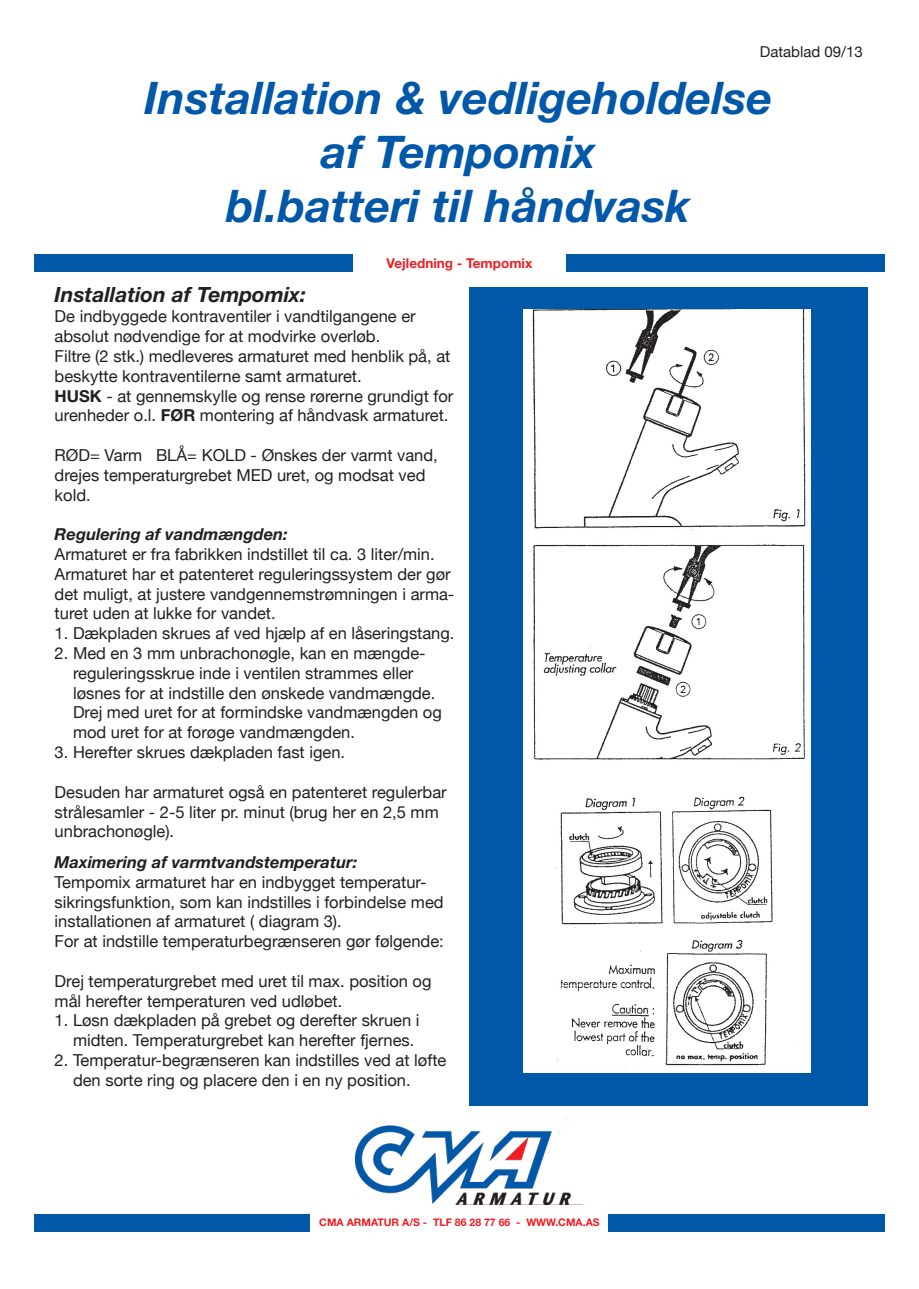
<style>
.page{position:relative;width:919px;height:1289px;background:#fff}
.page>*{position:absolute;margin:0;border:0;box-sizing:border-box;transform-origin:0 0}
.t1{font:italic 700 45px "Helvetica Neue";color:#0157a8}
.t2{font:italic 700 21px "Helvetica Neue";color:#231f20}
.t3{font:16.5px/19.8px "Helvetica Neue";color:#231f20}
.t4{font:italic 700 16.5px "Helvetica Neue";color:#231f20}
.t5{font:15px "Helvetica Neue";color:#231f20}
.t6{font:700 13.5px "Helvetica Neue";color:#ee1d23}
.t7{font:700 10.5px "Helvetica Neue";color:#ee1d23}
.s1{font-weight:700}
</style>
<div class="page">
<div style="left:34px;top:254px;width:850px;height:17px;background:#0157a8"></div>
<div style="left:353px;top:252px;width:213px;height:21px;background:#fff"></div>
<div style="left:34px;top:1213px;width:850px;height:17px;background:#0157a8"></div>
<div style="left:310px;top:1211px;width:298px;height:21px;background:#fff"></div>
<img style="left:355px;top:1118px;width:217px;height:86px">
<div style="left:469px;top:288px;width:398px;height:818px;background:#0157a8"></div>
<img style="left:523px;top:310px;width:287px;height:761px">
<p class="t5" style="left:759px;top:42px;width:104px">Datablad 09/13</p>
<p class="t1" style="left:144px;top:70px;width:629px">Installation &amp; vedligeholdelse</p>
<p class="t1" style="left:321px;top:124px;width:276px">af Tempomix</p>
<p class="t1" style="left:226px;top:178px;width:466px">bl.batteri til håndvask</p>
<p class="t6" style="left:386px;top:255px;width:147px">Vejledning - Tempomix</p>
<p class="t2" style="left:55px;top:282px;width:253px">Installation af Tempomix:</p>
<p class="t3" style="left:55px;top:306px;width:362px">De indbyggede kontraventiler i vandtilgangene er absolut nødvendige for at modvirke overløb.</p>
<p class="t3" style="left:55px;top:346px;width:397px">Filtre (2 stk.) medleveres armaturet med henblik på, at beskytte kontraventilerne samt armaturet.</p>
<p class="t3" style="left:55px;top:385px;width:400px"><span class="s1">HUSK</span> - at gennemskylle og rense rørerne grundigt for urenheder o.l. <span class="s1">FØR</span> montering af håndvask armaturet.</p>
<p class="t3" style="left:55px;top:445px;width:384px">RØD= Varm BLÅ= KOLD - Ønskes der varmt vand, drejes temperaturgrebet MED uret, og modsat ved kold.</p>
<p class="t4" style="left:55px;top:524px;width:235px">Regulering af vandmængden:</p>
<p class="t3" style="left:55px;top:544px;width:401px">Armaturet er fra fabrikken indstillet til ca. 3 liter/min.<br>Armaturet har et patenteret reguleringssystem der gør det muligt, at justere vandgennemstrømningen i arma&shy;turet uden at lukke for vandet.</p>
<p class="t3" style="left:55px;top:623px;width:401px">1. Dækpladen skrues af ved hjælp af en låseringstang.</p>
<p class="t3" style="left:73px;top:643px;width:370px;text-indent:-18px">2. Med en 3 mm unbrachonøgle, kan en mængde&shy;reguleringsskrue inde i ventilen strammes eller løsnes for at indstille den ønskede vandmængde.<br>Drej med uret for at formindske vandmængden og mod uret for at forøge vandmængden.</p>
<p class="t3" style="left:55px;top:742px;width:292px">3. Herefter skrues dækpladen fast igen.</p>
<p class="t3" style="left:55px;top:781px;width:393px">Desuden har armaturet også en patenteret regulerbar strålesamler - 2-5 liter pr. minut (brug her en 2,5 mm unbrachonøgle).</p>
<p class="t4" style="left:55px;top:851px;width:304px">Maximering af varmtvandstemperatur:</p>
<p class="t3" style="left:55px;top:871px;width:390px">Tempomix armaturet har en indbygget temperatur&shy;sikringsfunktion, som kan indstilles i forbindelse med installationen af armaturet ( diagram 3).</p>
<p class="t3" style="left:55px;top:931px;width:391px">For at indstille temperaturbegrænseren gør følgende:</p>
<p class="t3" style="left:55px;top:970px;width:378px">Drej temperaturgrebet med uret til max. position og mål herefter temperaturen ved udløbet.</p>
<p class="t3" style="left:73px;top:1010px;width:348px;text-indent:-18px">1. Løsn dækpladen på grebet og derefter skruen i midten. Temperaturgrebet kan herefter fjernes.</p>
<p class="t3" style="left:73px;top:1050px;width:375px;text-indent:-18px">2. Temperatur-begrænseren kan indstilles ved at løfte den sorte ring og placere den i en ny position.</p>
<p class="t7" style="left:319px;top:1215px;width:282px">CMA ARMATUR A/S - TLF 86 28 77 66 - WWW.CMA.AS</p>
</div>
